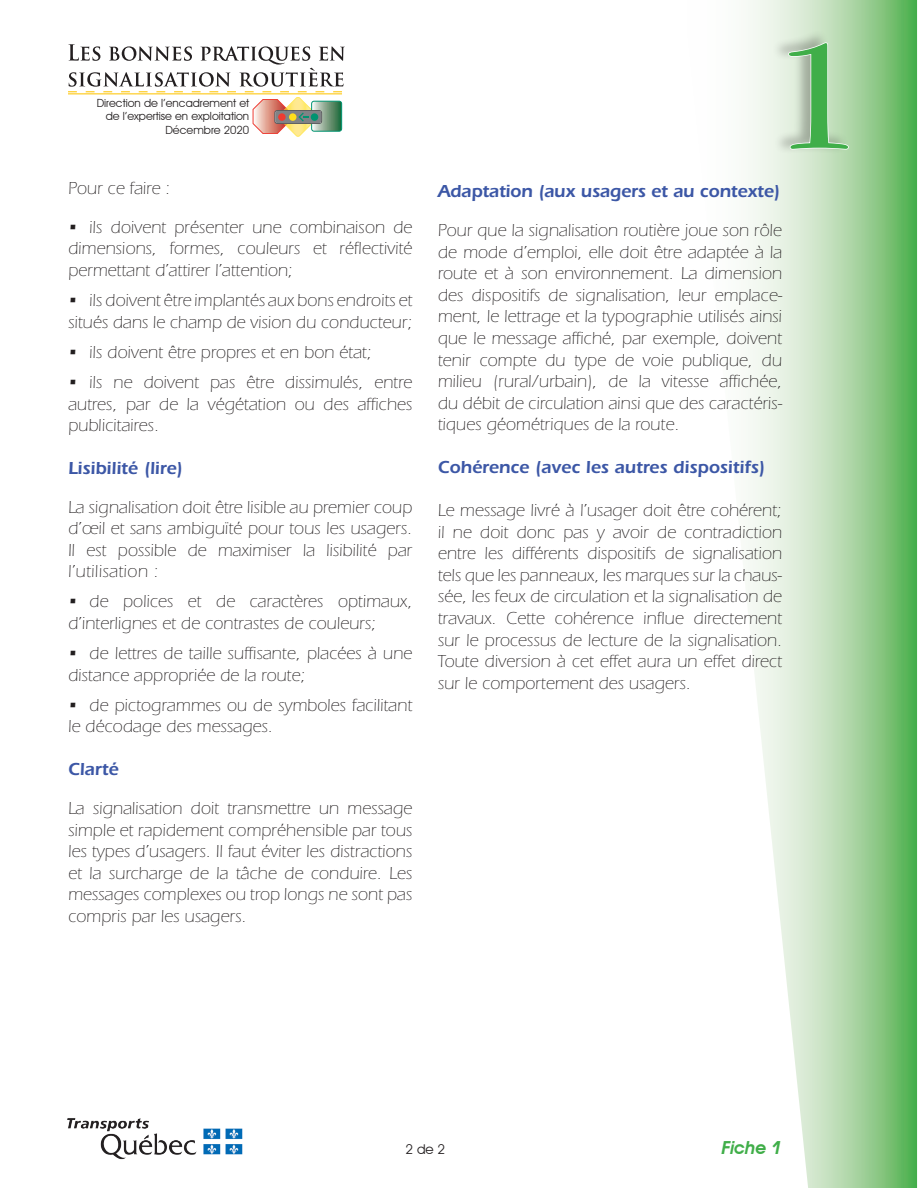
<style>
.page{position:relative;width:918px;height:1188px;background:#fff}
.page>*{position:absolute;margin:0;border:0;box-sizing:border-box;transform-origin:0 0}
.t1{font:700 150px "Bernhard Modern BT";color:#40ae49}
.t2{font:300 18px/21.6px "Itc Eras";color:#231f20;text-align:justify}
.t3{font:600 18px "Itc Eras";color:#3c57a6}
.t4{font:italic 600 18px "Avant Garde IT Cby BT";color:#40ae49}
.t5{font:13.5px "Avant Garde IT Cby BT";color:#231f20}
.t6{font:11.25px/13.5px "Avant Garde IT Cby BT";color:#231f20;text-align:right}
</style>
<div class="page">
<svg style="left:748px;top:0;width:169px;height:1188px;background:#b5dbb1"></svg>
<div style="left:772px;top:30px;width:78px;height:125px;background:#231f20;opacity:.3"></div>
<svg style="left:787px;top:41px;width:63px;height:110px;background:#c1d4bc"></svg>
<svg style="left:68px;top:44px;width:277px;height:92px"></svg>
<img style="left:67px;top:1118px;width:176px;height:42px">
<p class="t6" style="left:97px;top:96px;width:154px">Direction de l’encadrement et de l’expertise en exploitation<br>Décembre 2020</p>
<p class="t2" style="left:68px;top:178px;width:104px">Pour ce faire :</p>
<p class="t2" style="left:68px;top:216px;width:346px">• ils doivent présenter une combinaison de dimensions, formes, couleurs et réflectivité permettant d’attirer l’attention;</p>
<p class="t2" style="left:68px;top:290px;width:346px">• ils doivent être implantés aux bons endroits et situés dans le champ de vision du conducteur;</p>
<p class="t2" style="left:68px;top:341px;width:305px">• ils doivent être propres et en bon état;</p>
<p class="t2" style="left:68px;top:371px;width:346px">• ils ne doivent pas être dissimulés, entre autres, par de la végétation ou des affiches publicitaires.</p>
<p class="t3" style="left:68px;top:458px;width:116px">Lisibilité (lire)</p>
<p class="t2" style="left:68px;top:496px;width:346px">La signalisation doit être lisible au premier coup d’œil et sans ambiguïté pour tous les usagers.<br>Il est possible de maximiser la lisibilité par l’utilisation :</p>
<p class="t2" style="left:68px;top:591px;width:346px">• de polices et de caractères optimaux, d’interlignes et de contrastes de couleurs;</p>
<p class="t2" style="left:68px;top:643px;width:346px">• de lettres de taille suffisante, placées à une distance appropriée de la route;</p>
<p class="t2" style="left:68px;top:694px;width:346px">• de pictogrammes ou de symboles facilitant le décodage des messages.</p>
<p class="t3" style="left:68px;top:759px;width:52px">Clarté</p>
<p class="t2" style="left:68px;top:797px;width:346px">La signalisation doit transmettre un message simple et rapidement compréhensible par tous les types d’usagers. Il faut éviter les distractions et la surcharge de la tâche de conduire. Les messages complexes ou trop longs ne sont pas compris par les usagers.</p>
<h1 class="t1" style="left:774px;top:0;width:89px">1</h1>
<p class="t3" style="left:438px;top:181px;width:344px">Adaptation (aux usagers et au contexte)</p>
<p class="t2" style="left:438px;top:220px;width:346px">Pour que la signalisation routière joue son rôle de mode d’emploi, elle doit être adaptée à la route et à son environnement. La dimension des dispositifs de signalisation, leur emplace&shy;ment, le lettrage et la typographie utilisés ainsi que le message affiché, par exemple, doivent tenir compte du type de voie publique, du milieu (rural/urbain), de la vitesse affichée, du débit de circulation ainsi que des caractéris&shy;tiques géométriques de la route.</p>
<p class="t3" style="left:438px;top:457px;width:329px">Cohérence (avec les autres dispositifs)</p>
<p class="t2" style="left:438px;top:500px;width:346px">Le message livré à l’usager doit être cohérent; il ne doit donc pas y avoir de contradiction entre les différents dispositifs de signalisation tels que les panneaux, les marques sur la chaus&shy;sée, les feux de circulation et la signalisation de travaux. Cette cohérence influe directement sur le processus de lecture de la signalisation.<br>Toute diversion à cet effet aura un effet direct sur le comportement des usagers.</p>
<p class="t5" style="left:406px;top:1141px;width:41px">2 de 2</p>
<p class="t4" style="left:722px;top:1137px;width:62px">Fiche 1</p>
</div>
